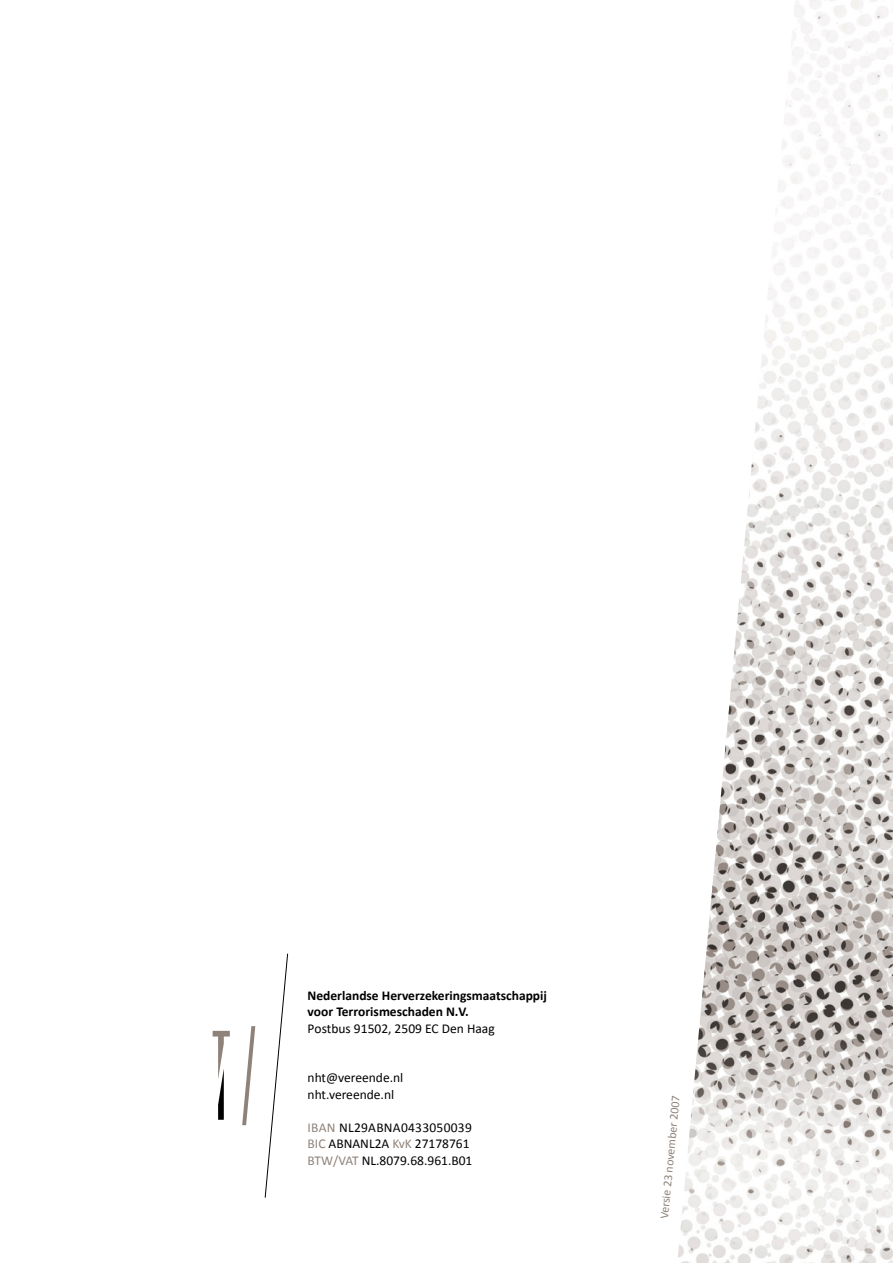
<style>
.page{position:relative;width:893px;height:1263px;background:#fff}
.page>*{position:absolute;margin:0;border:0;box-sizing:border-box;transform-origin:0 0}
.t1{font:13.5px/16.5px "Calibri";color:#000}
.t2{font:700 13.5px/16.5px "Calibri";color:#000}
.t3{font:12px "Calibri";color:#8e8279}
.s1{color:#8e8279}
</style>
<div class="page">
<img style="left:678px;top:0;width:215px;height:1263px">
<svg style="left:264px;top:953px;width:24px;height:245px"></svg>
<svg style="left:242px;top:1026px;width:13px;height:99px"></svg>
<svg style="left:213px;top:1031px;width:17px;height:89px"></svg>
<p class="t2" style="left:308px;top:987px;width:241px">Nederlandse Herverzekeringsmaatschappij voor Terrorismeschaden N.V.</p>
<p class="t1" style="left:308px;top:1019px;width:189px">Postbus 91502, 2509 EC Den Haag</p>
<p class="t1" style="left:308px;top:1069px;width:97px">nht@vereende.nl nht.vereende.nl</p>
<p class="t1" style="left:308px;top:1119px;width:166px"><span class="s1">IBAN</span> NL29ABNA0433050039<br><span class="s1">BIC</span> ABNANL2A <span class="s1">KvK</span> 27178761<br><span class="s1">BTW/VAT</span> NL.8079.68.961.B01</p>
<p class="t3" style="left:656px;top:1218px;width:126px;rotate:-84deg">Versie 23 november 2007</p>
</div>
